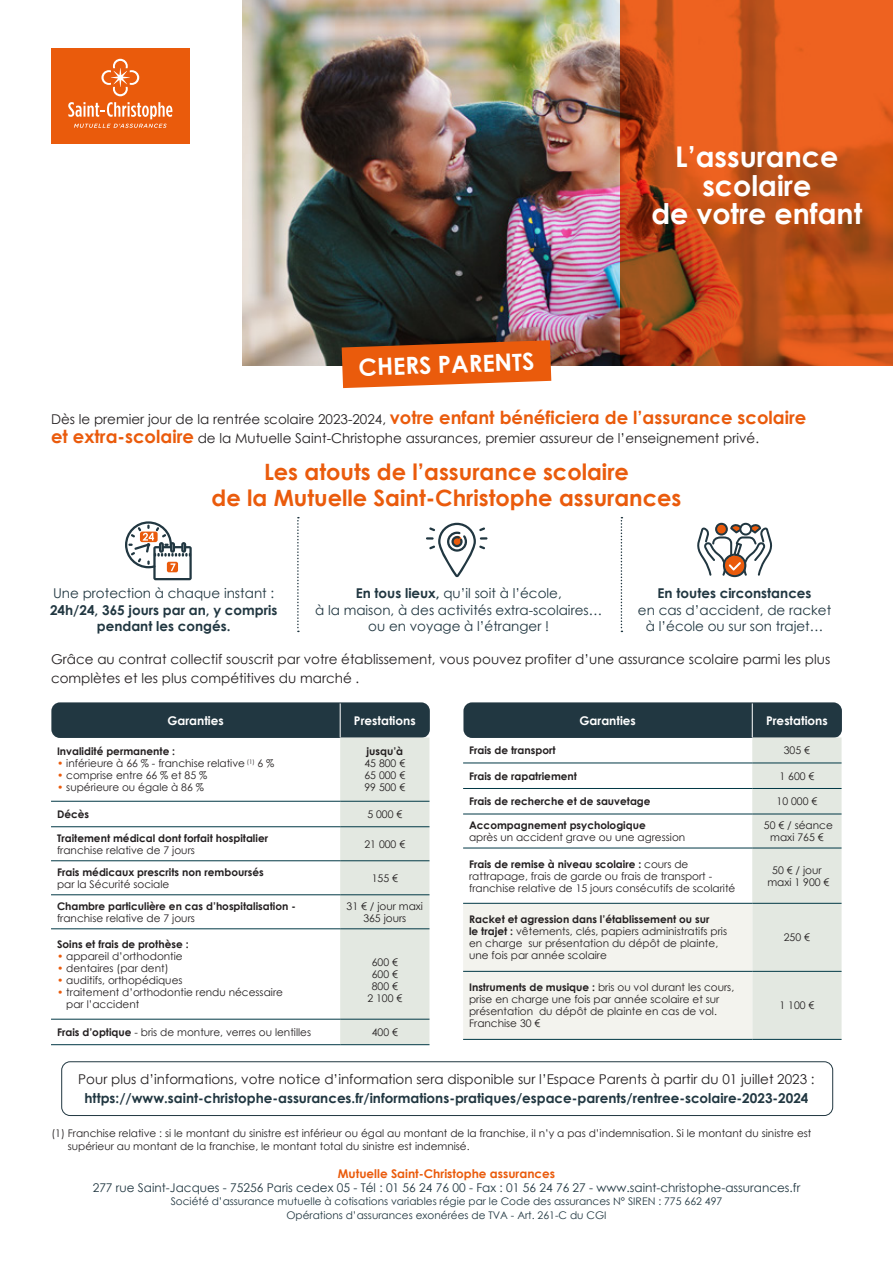
<style>
.page{position:relative;width:893px;height:1263px;background:#fff}
.page>*{position:absolute;margin:0;border:0;box-sizing:border-box;transform-origin:0 0}
.t1{font:700 28.5px/28.5px "Century Gothic";color:#fff;text-align:center}
.t2{font:700 23.55px "Century Gothic";color:#fff}
.t3{font:700 22.5px "Century Gothic";color:#ea5b0c}
.t4{font:13.5px/19.5px "Century Gothic";color:#231f20}
.t5{font:700 13.5px/16.2px "Century Gothic";color:#213741}
.t6{font:13.5px/16.2px "Century Gothic";color:#213741;text-align:center}
.t7{font:12px "Century Gothic";color:#213741}
.t8{font:700 12px "Century Gothic";color:#fff}
.t9{font:700 12px "Century Gothic";color:#ea5b0c}
.t10{font:10.5px/12px "Century Gothic";color:#231f20}
.t11{font:700 10.5px/12px "Century Gothic";color:#231f20}
.t12{font:10.5px/13.5px "Century Gothic";color:#213741;text-align:center}
.s1{font-weight:700;font-size:18px;color:#ea5b0c}
.s2{font-weight:400}
.s3{font-weight:700}
.s4{color:#ea5b0c}
</style>
<div class="page">
<div style="left:61px;top:1061px;width:772px;height:55px;border:1px solid #213741;border-radius:9px"></div>
<img style="left:242px;top:0;width:379px;height:366px">
<div style="left:51px;top:48px;width:138px;height:95px;background:#ea5b0c"></div>
<svg style="left:101px;top:59px;width:38px;height:37px"></svg>
<svg style="left:68px;top:102px;width:104px;height:26px"></svg>
<svg style="left:297px;top:517px;width:2px;height:115px"></svg>
<svg style="left:621px;top:517px;width:1px;height:115px"></svg>
<svg style="left:342px;top:340px;width:209px;height:48px;background:#db621f"></svg>
<svg style="left:125px;top:521px;width:67px;height:59px"></svg>
<svg style="left:426px;top:523px;width:61px;height:54px"></svg>
<svg style="left:697px;top:523px;width:75px;height:54px"></svg>
<svg style="left:621px;top:0;width:272px;height:366px;background:#c75119"></svg>
<div style="left:51px;top:702px;width:379px;height:36px;background:#213741;border-radius:9px"></div>
<div style="left:463px;top:702px;width:379px;height:36px;background:#213741;border-radius:9px"></div>
<div style="left:340px;top:737px;width:89px;height:307px;background:#e3e8e1"></div>
<hr style="left:51px;top:801px;width:289px;height:1px;background:#003845">
<hr style="left:340px;top:801px;width:89px;height:1px;background:#003845">
<hr style="left:51px;top:826px;width:289px;height:1px;background:#003845">
<hr style="left:340px;top:826px;width:89px;height:1px;background:#003845">
<hr style="left:51px;top:860px;width:289px;height:1px;background:#003845">
<hr style="left:340px;top:860px;width:89px;height:1px;background:#003845">
<hr style="left:51px;top:894px;width:289px;height:1px;background:#003845">
<hr style="left:340px;top:894px;width:89px;height:1px;background:#003845">
<hr style="left:51px;top:928px;width:289px;height:1px;background:#003845">
<hr style="left:340px;top:928px;width:89px;height:1px;background:#003845">
<hr style="left:51px;top:1019px;width:289px;height:1px;background:#003845">
<hr style="left:340px;top:1019px;width:89px;height:1px;background:#003845">
<hr style="left:51px;top:1044px;width:289px;height:1px;background:#003845">
<hr style="left:340px;top:1044px;width:89px;height:1px;background:#003845">
<hr style="left:340px;top:703px;width:1px;height:34px;background:#fff">
<svg style="left:463px;top:737px;width:379px;height:302px"></svg>
<hr style="left:463px;top:762px;width:289px;height:1px;background:#003845">
<hr style="left:752px;top:762px;width:90px;height:1px;background:#003845">
<hr style="left:463px;top:788px;width:289px;height:1px;background:#003845">
<hr style="left:752px;top:788px;width:90px;height:1px;background:#003845">
<hr style="left:463px;top:814px;width:289px;height:1px;background:#003845">
<hr style="left:752px;top:814px;width:90px;height:1px;background:#003845">
<hr style="left:463px;top:848px;width:289px;height:1px;background:#003845">
<hr style="left:752px;top:848px;width:90px;height:1px;background:#003845">
<hr style="left:463px;top:903px;width:289px;height:1px;background:#003845">
<hr style="left:752px;top:903px;width:90px;height:1px;background:#003845">
<hr style="left:463px;top:971px;width:289px;height:1px;background:#003845">
<hr style="left:752px;top:971px;width:90px;height:1px;background:#003845">
<hr style="left:463px;top:1039px;width:289px;height:1px;background:#003845">
<hr style="left:752px;top:1039px;width:90px;height:1px;background:#003845">
<hr style="left:752px;top:703px;width:1px;height:34px;background:#fff">
<p class="t1" style="left:651px;top:141px;width:212px">L’assurance scolaire<br>de votre enfant</p>
<p class="t2" style="left:358px;top:350px;width:177px;rotate:-2deg">CHERS PARENTS</p>
<p class="t4" style="left:51px;top:409px;width:757px">Dès le premier jour de la rentrée scolaire 2023-2024, <span class="s1">votre enfant bénéficiera de l’assurance scolaire et extra-scolaire</span> de la Mutuelle Saint-Christophe assurances, premier assureur de l’enseignement privé.</p>
<p class="t3" style="left:264px;top:455px;width:366px">Les atouts de l’assurance scolaire</p>
<p class="t3" style="left:212px;top:481px;width:471px">de la Mutuelle Saint-Christophe assurances</p>
<p class="t5" style="left:50px;top:585px;width:229px"><span class="s2">Une protection à chaque instant :<br></span>24h/24, 365 jours par an, y compris</p>
<p class="t5" style="left:97px;top:617px;width:135px">pendant les congés.</p>
<p class="t6" style="left:315px;top:585px;width:289px"><span class="s3">En tous lieux,</span> qu’il soit à l’école,<br>à la maison, à des activités extra-scolaires… ou en voyage à l’étranger !</p>
<p class="t6" style="left:638px;top:585px;width:195px"><span class="s3">En toutes circonstances<br></span>en cas d’accident, de racket à l’école ou sur son trajet…</p>
<p class="t4" style="left:51px;top:649px;width:781px">Grâce au contrat collectif souscrit par votre établissement, vous pouvez profiter d’une assurance scolaire parmi les plus complètes et les plus compétitives du marché .</p>
<p class="t8" style="left:167px;top:711px;width:58px">Garanties</p>
<p class="t8" style="left:354px;top:711px;width:63px">Prestations</p>
<p class="t11" style="left:57px;top:745px;width:120px">Invalidité permanente :</p>
<p class="t10" style="left:57px;top:757px;width:219px"><span class="s4">•</span> inférieure à 66 % - franchise relative <sup>(1)</sup> 6 %</p>
<p class="t10" style="left:57px;top:769px;width:152px"><span class="s4">•</span> comprise entre 66 % et 85 %</p>
<p class="t10" style="left:57px;top:781px;width:148px"><span class="s4">•</span> supérieure ou égale à 86 %</p>
<p class="t11" style="left:366px;top:745px;width:38px">jusqu’à</p>
<p class="t10" style="left:364px;top:757px;width:42px">45 800 €</p>
<p class="t10" style="left:364px;top:769px;width:42px">65 000 €</p>
<p class="t10" style="left:364px;top:781px;width:42px">99 500 €</p>
<p class="t11" style="left:57px;top:808px;width:34px">Décès</p>
<p class="t10" style="left:367px;top:808px;width:36px">5 000 €</p>
<p class="t11" style="left:57px;top:831px;width:213px">Traitement médical dont forfait hospitalier <span class="s2">franchise relative de 7 jours</span></p>
<p class="t10" style="left:364px;top:838px;width:42px">21 000 €</p>
<p class="t11" style="left:57px;top:865px;width:208px">Frais médicaux prescrits non remboursés <span class="s2">par la Sécurité sociale</span></p>
<p class="t10" style="left:372px;top:872px;width:28px">155 €</p>
<p class="t11" style="left:57px;top:899px;width:240px">Chambre particulière en cas d’hospitalisation - <span class="s2">franchise relative de 7 jours</span></p>
<p class="t10" style="left:347px;top:900px;width:78px;text-align:center">31 € / jour maxi<br>365 jours</p>
<p class="t11" style="left:57px;top:938px;width:133px">Soins et frais de prothèse :</p>
<p class="t10" style="left:57px;top:950px;width:127px"><span class="s4">•</span> appareil d’orthodontie</p>
<p class="t10" style="left:57px;top:962px;width:113px"><span class="s4">•</span> dentaires (par dent)</p>
<p class="t10" style="left:57px;top:974px;width:127px"><span class="s4">•</span> auditifs, orthopédiques</p>
<p class="t10" style="left:66px;top:986px;width:218px;text-indent:-9px"><span class="s4">•</span> traitement d’orthodontie rendu nécessaire par l’accident</p>
<p class="t10" style="left:372px;top:956px;width:28px">600 €</p>
<p class="t10" style="left:372px;top:968px;width:28px">600 €</p>
<p class="t10" style="left:372px;top:980px;width:28px">800 €</p>
<p class="t10" style="left:367px;top:992px;width:36px">2 100 €</p>
<p class="t10" style="left:57px;top:1026px;width:256px"><span class="s3">Frais d’optique</span> - bris de monture, verres ou lentilles</p>
<p class="t10" style="left:372px;top:1026px;width:28px">400 €</p>
<p class="t8" style="left:579px;top:711px;width:58px">Garanties</p>
<p class="t8" style="left:766px;top:711px;width:63px">Prestations</p>
<p class="t11" style="left:469px;top:744px;width:88px">Frais de transport</p>
<p class="t10" style="left:784px;top:744px;width:28px">305 €</p>
<p class="t11" style="left:469px;top:769px;width:109px">Frais de rapatriement</p>
<p class="t10" style="left:779px;top:770px;width:36px">1 600 €</p>
<p class="t11" style="left:469px;top:795px;width:183px">Frais de recherche et de sauvetage</p>
<p class="t10" style="left:776px;top:795px;width:42px">10 000 €</p>
<p class="t10" style="left:469px;top:819px;width:218px"><span class="s3">Accompagnement psychologique<br></span>après un accident grave ou une agression</p>
<p class="t10" style="left:764px;top:819px;width:70px;text-align:center">50 € / séance maxi 765 €</p>
<p class="t10" style="left:469px;top:858px;width:268px"><span class="s3">Frais de remise à niveau scolaire :</span> cours de rattrapage, frais de garde ou frais de transport - franchise relative de 15 jours consécutifs de scolarité</p>
<p class="t10" style="left:772px;top:864px;width:51px">50 € / jour</p>
<p class="t10" style="left:767px;top:876px;width:63px">maxi 1 900 €</p>
<p class="t10" style="left:469px;top:913px;width:259px"><span class="s3">Racket et agression dans l’établissement ou sur<br>le trajet :</span> vêtements, clés, papiers administratifs pris en charge sur présentation du dépôt de plainte, une fois par année scolaire</p>
<p class="t10" style="left:469px;top:981px;width:267px"><span class="s3">Instruments de musique :</span> bris ou vol durant les cours, prise en charge une fois par année scolaire et sur présentation du dépôt de plainte en cas de vol.<br>Franchise 30 €</p>
<p class="t10" style="left:784px;top:931px;width:28px">250 €</p>
<p class="t10" style="left:779px;top:999px;width:36px">1 100 €</p>
<p class="t4" style="left:78px;top:1069px;width:738px">Pour plus d’informations, votre notice d’information sera disponible sur l’Espace Parents à partir du 01 juillet 2023 :</p>
<p class="t5" style="left:85px;top:1089px;width:725px">https://www.saint-christophe-assurances.fr/informations-pratiques/espace-parents/rentree-scolaire-2023-2024</p>
<p class="t10" style="left:68px;top:1127px;width:745px;line-height:12.6px;text-indent:-16px">(1) Franchise relative : si le montant du sinistre est inférieur ou égal au montant de la franchise, il n’y a pas d’indemnisation. Si le montant du sinistre est supérieur au montant de la franchise, le montant total du sinistre est indemnisé.</p>
<p class="t9" style="left:338px;top:1165px;width:219px">Mutuelle Saint-Christophe assurances</p>
<p class="t7" style="left:93px;top:1179px;width:709px">277 rue Saint-Jacques - 75256 Paris cedex 05 - Tél : 01 56 24 76 00 - Fax : 01 56 24 76 27 - www.saint-christophe-assurances.fr</p>
<p class="t12" style="left:171px;top:1195px;width:553px">Société d’assurance mutuelle à cotisations variables régie par le Code des assurances N° SIREN : 775 662 497<br>Opérations d’assurances exonérées de TVA - Art. 261-C du CGI</p>
</div>
